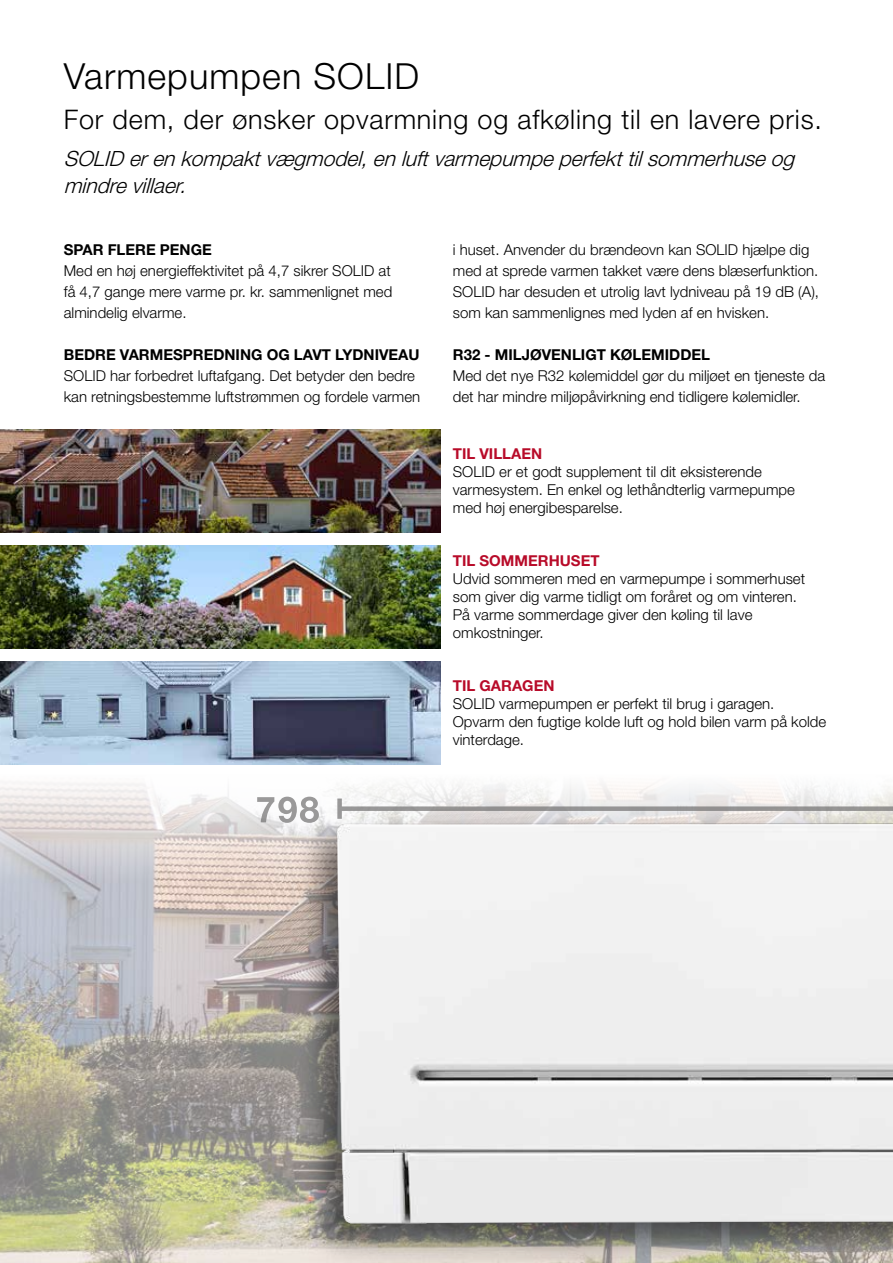
<style>
.page{position:relative;width:893px;height:1263px;background:#fff}
.page>*{position:absolute;margin:0;border:0;box-sizing:border-box;transform-origin:0 0}
.t1{font:300 36px "Helvetica Neue LT Std";letter-spacing:.03em;color:#000}
.t2{font:300 27px "Helvetica Neue LT Std";letter-spacing:.03em;color:#000}
.t3{font:italic 300 21px/27px "Helvetica Neue LT Std";color:#000}
.t4{font:300 15px/21px "Helvetica Neue LT Std";color:#000}
.t5{font:700 15px "Helvetica Neue LT Std";color:#000}
.t6{font:700 15px "Helvetica Neue LT Std";color:#b80b29}
</style>
<div class="page">
<img style="left:0;top:764px;width:893px;height:499px">
<div style="left:296px;top:815px;width:597px;height:448px;background:#000;opacity:.5"></div>
<img style="left:326px;top:817px;width:567px;height:412px">
<svg style="left:257px;top:797px;width:62px;height:26px"></svg>
<div style="left:340px;top:806px;width:553px;height:5px;background:#949393"></div>
<div style="left:337px;top:798px;width:5px;height:21px;background:#989898"></div>
<img style="left:0;top:545px;width:440px;height:103px">
<img style="left:0;top:661px;width:440px;height:103px">
<img style="left:0;top:430px;width:440px;height:103px">
<h1 class="t1" style="left:64px;top:55px;width:357px">Varmepumpen SOLID</h1>
<h2 class="t2" style="left:64px;top:102px;width:760px">For dem, der ønsker opvarmning og afkøling til en lavere pris.</h2>
<h3 class="t3" style="left:64px;top:145px;width:738px">SOLID erenkompaktvægmodel,enluftvarmepumpeperfekttilsommerhuseog mindrevillaer.</h3>
<p class="t5" style="left:64px;top:240px;width:150px">SPAR FLERE PENGE</p>
<p class="t4" style="left:64px;top:260px;width:330px;text-align:justify">Med en høj energieffektivitet på 4,7 sikrer SOLID at få 4,7 gange mere varme pr. kr. sammenlignet med almindelig elvarme.</p>
<p class="t5" style="left:64px;top:345px;width:357px">BEDRE VARMESPREDNING OG LAVT LYDNIVEAU</p>
<p class="t4" style="left:64px;top:365px;width:358px">SOLID har forbedret luftafgang. Det betyder den bedre kan retningsbestemme luftstrømmen og fordele varmen</p>
<p class="t4" style="left:453px;top:239px;width:368px">i huset. Anvender du brændeovn kan SOLID hjælpe dig med at sprede varmen takket være dens blæserfunktion.<br>SOLID har desuden et utrolig lavt lydniveau på 19 dB (A), som kan sammenlignes med lyden af en hvisken.</p>
<p class="t5" style="left:453px;top:345px;width:259px">R32 - MILJØVENLIGT KØLEMIDDEL</p>
<p class="t4" style="left:453px;top:365px;width:374px">Med det nye R32 kølemiddel gør du miljøet en tjeneste da det har mindre miljøpåvirkning end tidligere kølemidler.</p>
<p class="t6" style="left:453px;top:445px;width:91px">TIL VILLAEN</p>
<p class="t4" style="left:453px;top:463px;width:344px;line-height:18px">SOLID er et godt supplement til dit eksisterende varmesystem. En enkel og lethåndterlig varmepumpe med høj energibesparelse.</p>
<p class="t6" style="left:453px;top:552px;width:148px">TIL SOMMERHUSET</p>
<p class="t4" style="left:453px;top:570px;width:354px;line-height:18px">Udvid sommeren med en varmepumpe i sommerhuset som giver dig varme tidligt om foråret og om vinteren.<br>På varme sommerdage giver den køling til lave omkostninger.</p>
<p class="t6" style="left:453px;top:677px;width:103px">TIL GARAGEN</p>
<p class="t4" style="left:453px;top:695px;width:375px;line-height:18px">SOLID varmepumpen er perfekt til brug i garagen.<br>Opvarm den fugtige kolde luft og hold bilen varm på kolde vinterdage.</p>
</div>
